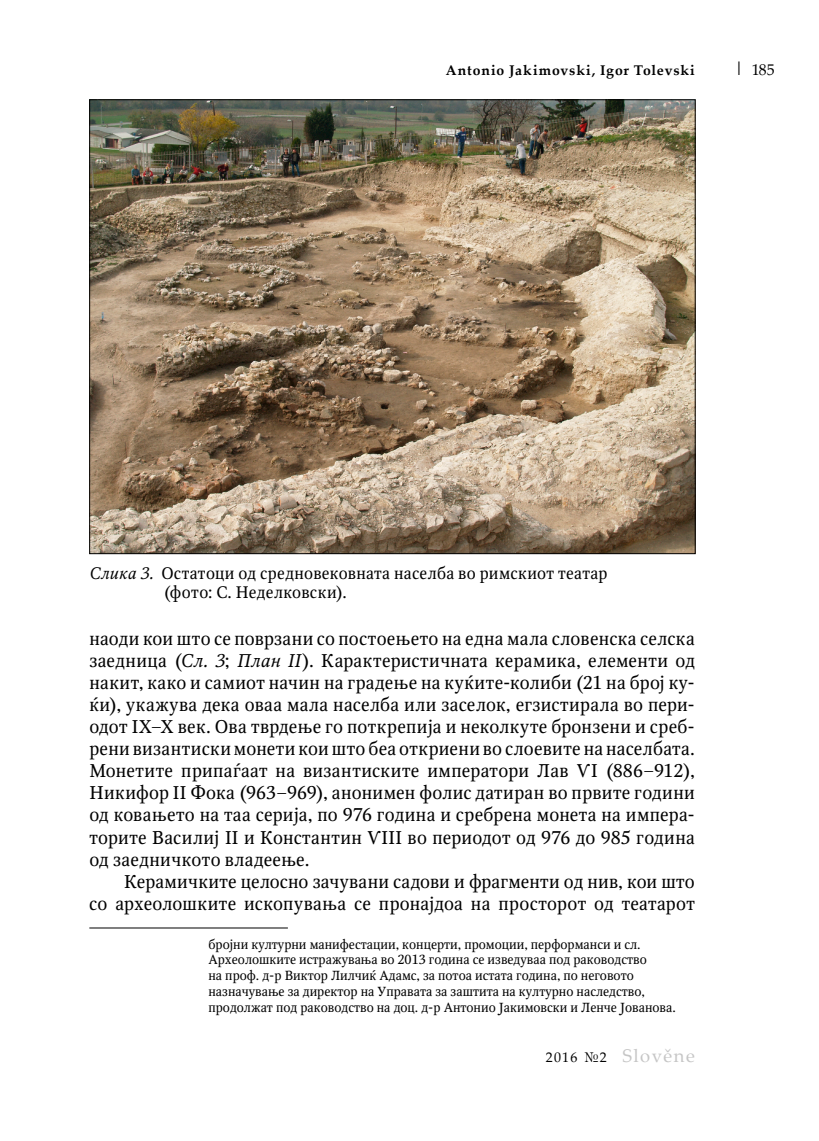
<style>
.page{position:relative;width:819px;height:1141px;background:#fff}
.page>*{position:absolute;margin:0;border:0;box-sizing:border-box;transform-origin:0 0}
.t1{font:18.38px/22.1px "Octava";letter-spacing:.015em;color:#000;text-align:justify}
.t2{font:18.38px "Palatino Linotype";letter-spacing:.08em;color:#c6c6c6}
.t3{font:16.62px/19.2px "Octava";letter-spacing:.02em;color:#000}
.t4{font:15.75px "Palatino Linotype";color:#000}
.t5{font:700 14px "Palatino Linotype";letter-spacing:.06em;color:#000}
.t6{font:13.12px/15.8px "Octava";color:#000}
.s1{font-size:18.38px}
.s2{font-style:italic}
.s3{font-size:14px;color:#000}
</style>
<div class="page">
<hr style="left:89px;top:928px;width:199px;height:1px;background:#000">
<img style="left:91px;top:101px;width:602px;height:451px">
<p class="t5" style="left:445px;top:60px;width:251px">Antonio Jakimovski, Igor Tolevski</p>
<p class="t4" style="left:734px;top:58px;width:42px"><span class="s1">|</span> 185</p>
<p class="t3" style="left:164px;top:563px;width:445px;text-indent:-74px"><span class="s2">Слика 3.</span> Остатоци од средновековната населба во римскиот театар (фото: С. Неделковски).</p>
<p class="t1" style="left:89px;top:628px;width:607px">наоди кои што се поврзани со постоењето на една мала словенска селска заедница (<span class="s2">Сл. 3</span>; <span class="s2">План II</span>). Карактеристичната керамика, елементи од накит, како и самиот начин на градење на куќите-колиби (21 на број ку&shy;ќи), укажува дека оваа мала населба или заселок, егзистирала во пери&shy;одот IX–X век. Ова тврдење го поткрепија и неколкуте бронзени и среб&shy;рени византиски монети кои што беа откриени во слоевите на населбата.<br>Монетите припаѓаат на византиските императори Лав ѴI (886–912), Никифор II Фока (963–969), анонимен фолис датиран во првите години од ковањето на таа серија, по 976 година и сребрена монета на импера&shy;торите Василиј II и Константин ѴIII во периодот од 976 до 985 година од заедничкото владеење.</p>
<p class="t1" style="left:89px;top:870px;width:607px;text-align:right">Керамичките целосно зачувани садови и фрагменти од нив, кои што<br>со археолошките ископувања се пронајдоа на просторот од театарот</p>
<p class="t6" style="left:208px;top:936px;width:469px">бројни културни манифестации, концерти, промоции, перформанси и сл.<br>Археолошките истражувања во 2013 година се изведуваа под раководство<br>на проф. д-р Виктор Лилчиќ Адамс, за потоа истата година, по неговото назначување за директор на Управата за заштита на културно наследство, продолжат под раководство на доц. д-р Антонио Јакимовски и Ленче Јованова.</p>
<p class="t2" style="left:546px;top:1042px;width:150px"><span class="s3">2016 №2</span> Slověne</p>
</div>
